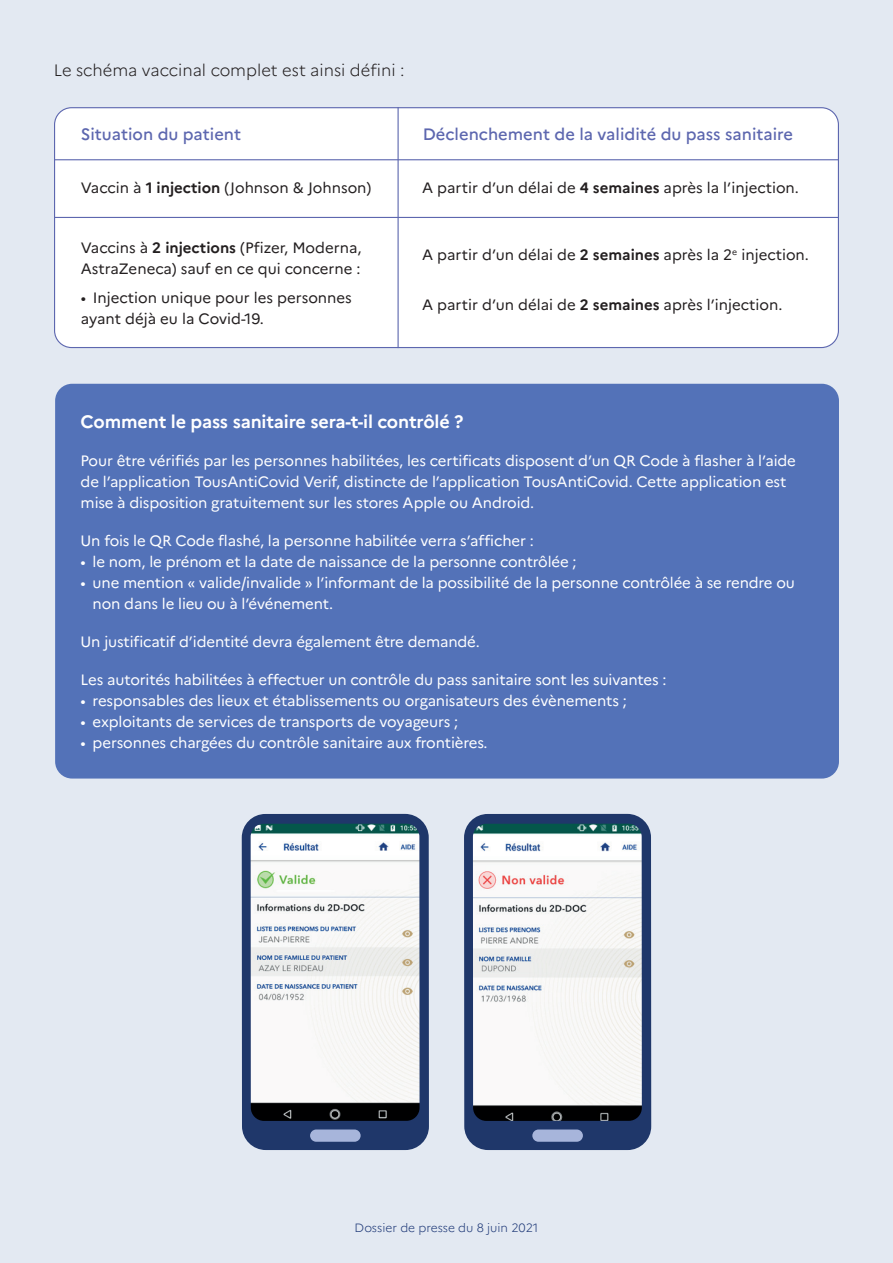
<style>
.page{position:relative;width:893px;height:1263px;background:#e3e9f2}
.page>*{position:absolute;margin:0;border:0;box-sizing:border-box;transform-origin:0 0}
.t1{font:700 18px "Marianne";letter-spacing:-.01em;color:#fff}
.t2{font:500 16.5px "Marianne";color:#5d67af}
.t3{font:300 16.5px "Marianne";color:#231f20}
.t4{font:15px/21px "Marianne";letter-spacing:-.01em;color:#fff}
.t5{font:15px/21px "Marianne";color:#231f20}
.t6{font:300 12px "Marianne";color:#213b79}
.s1{font-weight:700}
</style>
<div class="page">
<div style="left:55px;top:108px;width:783px;height:240px;background:#fff;border-radius:17px"></div>
<div style="left:54px;top:107px;width:785px;height:241px;border:1px solid #5d67af;border-radius:17px"></div>
<hr style="left:397px;top:107px;width:2px;height:241px;background:#5d67af">
<hr style="left:54px;top:159px;width:785px;height:1px;background:#5d67af">
<hr style="left:54px;top:217px;width:785px;height:1px;background:#5d67af">
<svg style="left:242px;top:814px;width:187px;height:336px;background:#b7bfc8"></svg>
<div style="left:310px;top:1129px;width:51px;height:13px;background:#a7b5db;border-radius:6px"></div>
<svg style="left:464px;top:814px;width:187px;height:336px;background:#bbc1ca"></svg>
<div style="left:532px;top:1129px;width:51px;height:13px;background:#a7b5db;border-radius:6px"></div>
<div style="left:55px;top:384px;width:784px;height:394px;background:#5372b8;border-radius:17px"></div>
<p class="t3" style="left:54px;top:60px;width:352px">Le schéma vaccinal complet est ainsi défini :</p>
<p class="t2" style="left:81px;top:124px;width:162px">Situation du patient</p>
<p class="t2" style="left:423px;top:124px;width:372px">Déclenchement de la validité du pass sanitaire</p>
<p class="t5" style="left:81px;top:177px;width:292px">Vaccin à <span class="s1">1 injection</span> (Johnson &amp; Johnson)</p>
<p class="t5" style="left:81px;top:237px;width:282px">Vaccins à <span class="s1">2 injections</span> (Pfizer, Moderna,<br>AstraZeneca) sauf en ce qui concerne :</p>
<p class="t5" style="left:81px;top:287px;width:273px">• Injection unique pour les personnes ayant déjà eu la Covid-19.</p>
<p class="t5" style="left:422px;top:177px;width:378px">A partir d’un délai de <span class="s1">4 semaines</span> après la l’injection.</p>
<p class="t5" style="left:422px;top:244px;width:388px">A partir d’un délai de <span class="s1">2 semaines</span> après la 2<sup>e</sup> injection.</p>
<p class="t5" style="left:422px;top:294px;width:362px">A partir d’un délai de <span class="s1">2 semaines</span> après l’injection.</p>
<p class="t1" style="left:81px;top:410px;width:384px">Comment le pass sanitaire sera-t-il contrôlé ?</p>
<p class="t4" style="left:81px;top:450px;width:717px">Pour être vérifiés par les personnes habilitées, les certificats disposent d’un QR Code à flasher à l’aide de l’application TousAntiCovid Verif, distincte de l’application TousAntiCovid. Cette application est mise à disposition gratuitement sur les stores Apple ou Android.</p>
<p class="t4" style="left:81px;top:530px;width:455px">Un fois le QR Code flashé, la personne habilitée verra s’afficher :</p>
<p class="t4" style="left:81px;top:551px;width:497px">• le nom, le prénom et la date de naissance de la personne contrôlée ;</p>
<p class="t4" style="left:93px;top:572px;width:704px;text-indent:-12px">• une mention « valide/invalide » l’informant de la possibilité de la personne contrôlée à se rendre ou non dans le lieu ou à l’événement.</p>
<p class="t4" style="left:81px;top:631px;width:401px">Un justificatif d’identité devra également être demandé.</p>
<p class="t4" style="left:81px;top:669px;width:587px">Les autorités habilitées à effectuer un contrôle du pass sanitaire sont les suivantes :</p>
<p class="t4" style="left:81px;top:690px;width:548px">• responsables des lieux et établissements ou organisateurs des évènements ;</p>
<p class="t4" style="left:81px;top:711px;width:379px">• exploitants de services de transports de voyageurs ;</p>
<p class="t4" style="left:81px;top:732px;width:409px">• personnes chargées du contrôle sanitaire aux frontières.</p>
<p class="t6" style="left:355px;top:1220px;width:185px">Dossier de presse du 8 juin 2021</p>
</div>
